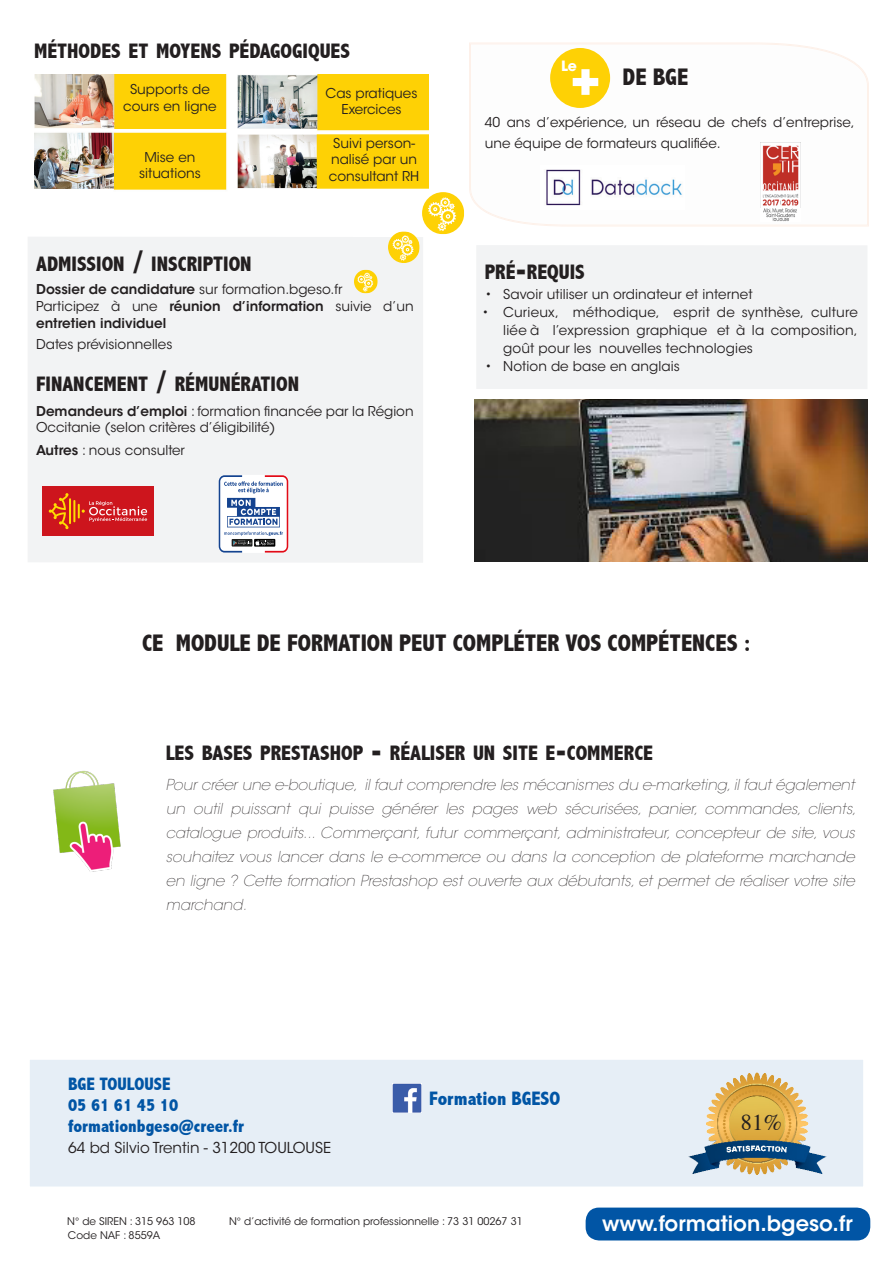
<style>
.page{position:relative;width:893px;height:1263px;background:#fff}
.page>*{position:absolute;margin:0;border:0;box-sizing:border-box;transform-origin:0 0}
.t1{font:700 50.7px "ITC Avant Garde Std";color:#fff}
.t2{font:800 condensed 24px "Abadi";color:#231f20}
.t3{font:22.5px "Times";color:#231f20}
.t4{font:800 condensed 21px "Abadi";color:#231f20}
.t5{font:600 21px "ITC Avant Garde Std";color:#fff}
.t6{font:800 condensed 19.5px "Abadi";color:#0155a5}
.t7{font:800 condensed 18px "Abadi";color:#0155a5}
.t8{font:italic 200 15px/24px "ITC Avant Garde Std";color:#231f20;text-align:justify}
.t9{font:15px "ITC Avant Garde Std";color:#231f20}
.t10{font:700 14.1px "ITC Avant Garde Std";color:#fff}
.t11{font:13.5px/16.2px "ITC Avant Garde Std";color:#231f20}
.t12{font:600 13.5px/16.5px "ITC Avant Garde Std";color:#231f20}
.t13{font:10.5px "ITC Avant Garde Std";color:#231f20}
.s1{font-size:30px}
.s2{font-weight:600}
.s3{font-weight:400}
</style>
<div class="page">
<div style="left:29px;top:1059px;width:835px;height:128px;background:#e6eef6"></div>
<div style="left:28px;top:1058px;width:837px;height:130px;border:2px solid #fff"></div>
<div style="left:586px;top:1207px;width:284px;height:33px;background:#0155a5;border-radius:14px"></div>
<svg style="left:469px;top:42px;width:400px;height:185px"></svg>
<svg style="left:470px;top:44px;width:398px;height:181px"></svg>
<img style="left:392px;top:1083px;width:29px;height:30px">
<div style="left:550px;top:48px;width:60px;height:60px;background:#fed105;border-radius:50%"></div>
<div style="left:28px;top:237px;width:395px;height:326px;background:#f2f3f4"></div>
<img style="left:760px;top:142px;width:41px;height:80px">
<img style="left:540px;top:166px;width:145px;height:43px">
<svg style="left:388px;top:192px;width:76px;height:71px"></svg>
<svg style="left:354px;top:270px;width:24px;height:23px"></svg>
<div style="left:476px;top:245px;width:391px;height:144px;background:#f2f3f4"></div>
<div style="left:42px;top:486px;width:112px;height:50px;background:#cd151d"></div>
<hr style="left:69px;top:498px;width:2px;height:26px;background:#ffdc01">
<hr style="left:73px;top:500px;width:2px;height:22px;background:#ffdc01">
<svg style="left:49px;top:493px;width:20px;height:36px"></svg>
<svg style="left:78px;top:501px;width:69px;height:21px"></svg>
<img style="left:34px;top:75px;width:394px;height:115px">
<img style="left:475px;top:400px;width:392px;height:161px">
<img style="left:53px;top:770px;width:68px;height:102px">
<img style="left:679px;top:1058px;width:157px;height:130px">
<svg style="left:218px;top:475px;width:71px;height:78px"></svg>
<svg style="left:219px;top:475px;width:69px;height:78px"></svg>
<p class="t4" style="left:34px;top:39px;width:318px">MÉTHODES ET MOYENS PÉDAGOGIQUES</p>
<p class="t11" style="left:123px;top:82px;width:95px;text-align:center">Supports de cours en ligne</p>
<p class="t11" style="left:326px;top:85px;width:93px">Cas pratiques</p>
<p class="t11" style="left:341px;top:102px;width:62px">Exercices</p>
<p class="t11" style="left:144px;top:149px;width:52px">Mise en</p>
<p class="t11" style="left:139px;top:166px;width:63px">situations</p>
<p class="t11" style="left:329px;top:135px;width:92px;text-align:center">Suivi person&shy;nalisé par un consultant RH</p>
<p class="t4" style="left:36px;top:252px;width:217px">ADMISSION <span class="s1">/</span> INSCRIPTION</p>
<p class="t11" style="left:36px;top:281px;width:308px"><span class="s2">Dossier de candidature</span> sur formation.bgeso.fr</p>
<p class="t12" style="left:36px;top:298px;width:379px"><span class="s3">Participez à une</span> réunion d’information <span class="s3">suivie d’un </span>entretien individuel</p>
<p class="t11" style="left:36px;top:336px;width:138px">Dates prévisionnelles</p>
<p class="t4" style="left:36px;top:372px;width:264px">FINANCEMENT <span class="s1">/</span> RÉMUNÉRATION</p>
<p class="t11" style="left:36px;top:403px;width:379px"><span class="s2">Demandeurs d’emploi</span> : formation financée par la Région<br>Occitanie (selon critères d’éligibilité)</p>
<p class="t11" style="left:36px;top:442px;width:150px"><span class="s2">Autres</span> : nous consulter</p>
<p class="t10" style="left:561px;top:57px;width:17px">Le</p>
<p class="t1" style="left:570px;top:43px;width:32px">+</p>
<p class="t2" style="left:623px;top:63px;width:67px">DE BGE</p>
<p class="t11" style="left:485px;top:111px;width:372px;line-height:21px">40 ans d’expérience, un réseau de chefs d’entreprise, une équipe de formateurs qualifiée.</p>
<p class="t4" style="left:485px;top:260px;width:102px">PRÉ<span class="s1">-</span>REQUIS</p>
<p class="t11" style="left:485px;top:286px;width:269px">• Savoir utiliser un ordinateur et internet</p>
<p class="t11" style="left:503px;top:303px;width:356px;line-height:18px;text-align:justify;text-indent:-21px">• Curieux, méthodique, esprit de synthèse, culture liée à l’expression graphique et à la composition, goût pour les nouvelles technologies</p>
<p class="t11" style="left:485px;top:358px;width:196px">• Notion de base en anglais</p>
<p class="t2" style="left:142px;top:629px;width:610px">CE MODULE DE FORMATION PEUT COMPLÉTER VOS COMPÉTENCES :</p>
<p class="t4" style="left:166px;top:741px;width:489px">LES BASES PRESTASHOP <span class="s1">-</span> RÉALISER UN SITE E<span class="s1">-</span>COMMERCE</p>
<p class="t8" style="left:166px;top:773px;width:692px">Pour créer une e-boutique, il faut comprendre les mécanismes du e-marketing, il faut également un outil puissant qui puisse générer les pages web sécurisées, panier, commandes, clients, catalogue produits... Commerçant, futur commerçant, administrateur, concepteur de site, vous souhaitez vous lancer dans le e-commerce ou dans la conception de plateforme marchande en ligne ? Cette formation Prestashop est ouverte aux débutants, et permet de réaliser votre site marchand.</p>
<p class="t7" style="left:68px;top:1073px;width:104px">BGE TOULOUSE</p>
<p class="t7" style="left:68px;top:1094px;width:112px">05 61 61 45 10</p>
<p class="t7" style="left:68px;top:1115px;width:177px">formationbgeso@creer.fr</p>
<p class="t9" style="left:68px;top:1138px;width:265px">64 bd Silvio Trentin - 31200 TOULOUSE</p>
<p class="t6" style="left:429px;top:1087px;width:133px">Formation BGESO</p>
<p class="t13" style="left:67px;top:1215px;width:130px">N° de SIREN : 315 963 108</p>
<p class="t13" style="left:68px;top:1228px;width:94px">Code NAF : 8559A</p>
<p class="t13" style="left:229px;top:1215px;width:295px">N° d’activité de formation professionnelle : 73 31 00267 31</p>
<p class="t3" style="left:741px;top:1101px;width:43px">81%</p>
<p class="t5" style="left:602px;top:1210px;width:252px">www.formation.bgeso.fr</p>
</div>
